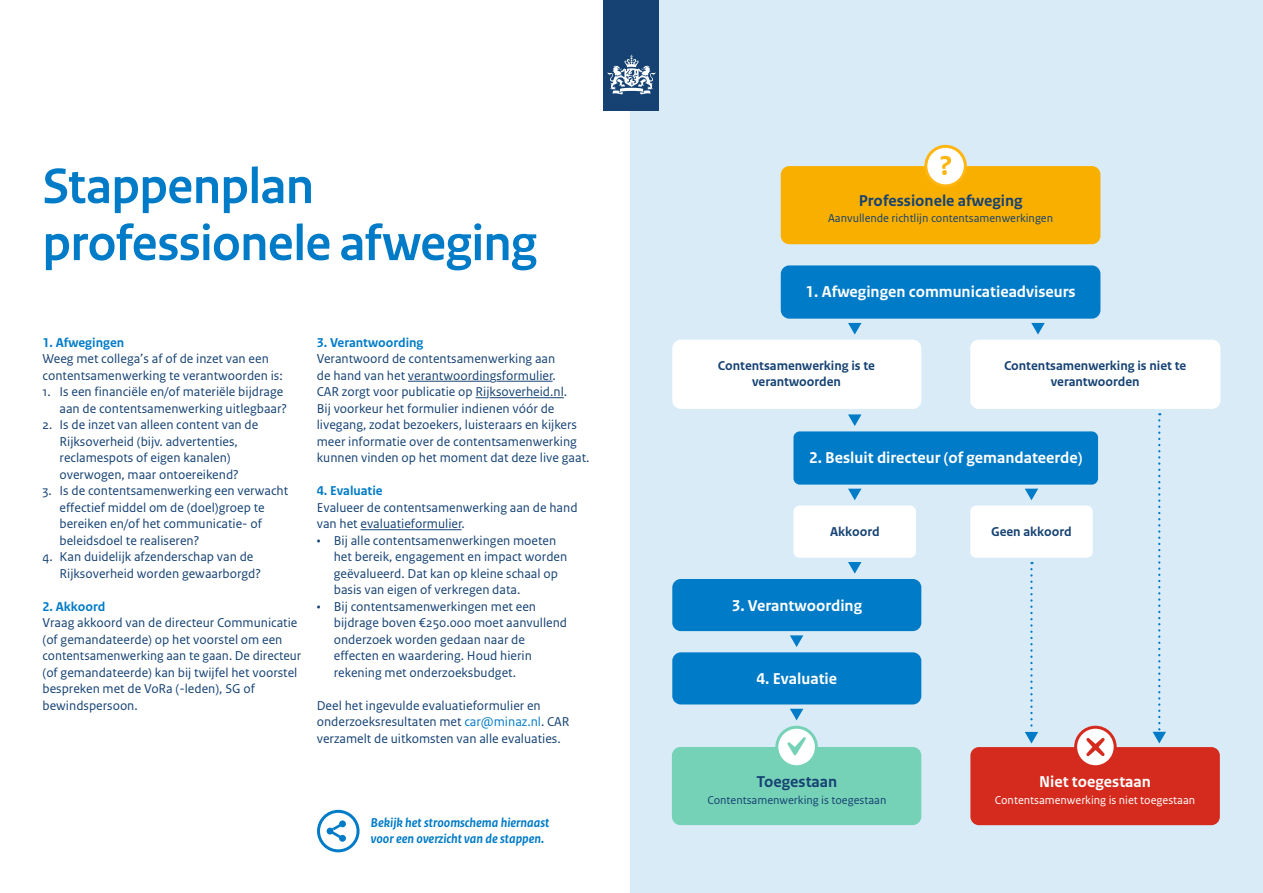
<style>
.page{position:relative;width:1263px;height:893px;background:#fff}
.page>*{position:absolute;margin:0;border:0;box-sizing:border-box;transform-origin:0 0}
.Head_1{font:700 52.5px/57px "Rijksoverheid Sans Heading";letter-spacing:-.01em;color:#007bc7}
.Head_2_11pt{font:700 16.5px "Rijksoverheid Sans Text";color:#fff}
.Head_2_11pt-2{font:700 16.5px "Rijksoverheid Sans Text";color:#154273}
.Body_9pt{font:13.5px/16.5px "Rijksoverheid Sans Text";color:#154273}
.Head_2_9pt{font:700 13.5px/16.5px "Rijksoverheid Sans Text";color:#154273;text-align:center}
.Body_9pt-2{font:italic 700 13.5px/16.5px "Rijksoverheid Sans Text";color:#007bc7}
.Head_2_9pt-2{font:700 13.5px "Rijksoverheid Sans Text";color:#007bc7}
.Body_8pt{font:12px "Rijksoverheid Sans Text";color:#154273}
.Body_8pt-2{font:12px "Rijksoverheid Sans Text";color:#fff}
.s1{color:#007bc7}
</style>
<div class="page">
<div style="left:630px;top:0;width:633px;height:893px;background:#d9ebf7"></div>
<svg style="left:1152px;top:413px;width:14px;height:330px"></svg>
<div style="left:781px;top:166px;width:319px;height:78px;background:#f9af00;border-radius:9px"></div>
<div style="left:781px;top:265px;width:319px;height:54px;background:#007bc7;border-radius:9px"></div>
<div style="left:672px;top:340px;width:249px;height:69px;background:#fff;border-radius:9px"></div>
<div style="left:970px;top:340px;width:250px;height:69px;background:#fff;border-radius:9px"></div>
<div style="left:970px;top:506px;width:123px;height:52px;background:#fff;border-radius:6px"></div>
<div style="left:672px;top:579px;width:249px;height:52px;background:#007bc7;border-radius:9px"></div>
<div style="left:672px;top:652px;width:249px;height:52px;background:#007bc7;border-radius:9px"></div>
<div style="left:793px;top:431px;width:305px;height:54px;background:#007bc7;border-radius:6px"></div>
<div style="left:672px;top:747px;width:249px;height:78px;background:#76d2b6;border-radius:9px"></div>
<div style="left:970px;top:747px;width:250px;height:78px;background:#d52b1e;border-radius:9px"></div>
<div style="left:793px;top:506px;width:123px;height:52px;background:#fff;border-radius:6px"></div>
<svg style="left:1025px;top:562px;width:13px;height:182px"></svg>
<svg style="left:1025px;top:489px;width:13px;height:11px"></svg>
<svg style="left:1031px;top:323px;width:14px;height:12px"></svg>
<svg style="left:848px;top:489px;width:13px;height:11px"></svg>
<svg style="left:848px;top:562px;width:13px;height:12px"></svg>
<svg style="left:790px;top:635px;width:13px;height:12px"></svg>
<svg style="left:790px;top:709px;width:13px;height:11px"></svg>
<svg style="left:848px;top:414px;width:13px;height:12px"></svg>
<svg style="left:848px;top:323px;width:13px;height:12px"></svg>
<svg style="left:924px;top:145px;width:43px;height:42px"></svg>
<svg style="left:775px;top:726px;width:43px;height:40px"></svg>
<svg style="left:1074px;top:726px;width:43px;height:40px"></svg>
<svg style="left:317px;top:810px;width:43px;height:42px"></svg>
<div style="left:604px;top:0;width:55px;height:110px;background:#154273"></div>
<svg style="left:608px;top:55px;width:47px;height:40px"></svg>
<hr style="left:408px;top:381px;width:82px;height:1px;background:#154273">
<hr style="left:496px;top:381px;width:57px;height:1px;background:#154273">
<hr style="left:490px;top:397px;width:74px;height:1px;background:#154273">
<hr style="left:360px;top:529px;width:102px;height:1px;background:#154273">
<h1 class="Head_1" style="left:43px;top:159px;width:496px">Stappenplan professionele afweging</h1>
<h2 class="Head_2_9pt-2" style="left:43px;top:335px;width:83px">1. Afwegingen</h2>
<p class="Body_9pt" style="left:43px;top:351px;width:242px">Weeg met collega’s af of de inzet van een contentsamenwerking te verantwoorden is:</p>
<p class="Body_9pt" style="left:43px;top:384px;width:246px;text-align:right">1. Is een financiële en/of materiële bijdrage aan de contentsamenwerking uitlegbaar?</p>
<p class="Body_9pt" style="left:60px;top:417px;width:200px;text-indent:-17px">2. Is de inzet van alleen content van de Rijksoverheid (bijv. advertenties, reclamespots of eigen kanalen) overwogen, maar ontoereikend?</p>
<p class="Body_9pt" style="left:60px;top:483px;width:230px;text-indent:-17px">3. Is de contentsamenwerking een verwacht effectief middel om de (doel)groep te bereiken en/of het communicatie- of beleidsdoel te realiseren?</p>
<p class="Body_9pt" style="left:60px;top:549px;width:203px;text-indent:-17px">4. Kan duidelijk afzenderschap van de<br>Rijksoverheid worden gewaarborgd?</p>
<h2 class="Head_2_9pt-2" style="left:43px;top:599px;width:64px">2. Akkoord</h2>
<p class="Body_9pt" style="left:43px;top:615px;width:260px">Vraag akkoord van de directeur Communicatie (of gemandateerde) op het voorstel om een contentsamenwerking aan te gaan. De directeur (of gemandateerde) kan bij twijfel het voorstel bespreken met de VoRa (-leden), SG of bewindspersoon.</p>
<h2 class="Head_2_9pt-2" style="left:317px;top:335px;width:108px">3. Verantwoording</h2>
<p class="Body_9pt" style="left:317px;top:351px;width:274px">Verantwoord de contentsamenwerking aan<br>de hand van het verantwoordingsformulier.<br>CAR zorgt voor publicatie op Rijksoverheid.nl.<br>Bij voorkeur het formulier indienen vóór de livegang, zodat bezoekers, luisteraars en kijkers meer informatie over de contentsamenwerking kunnen vinden op het moment dat deze live gaat.</p>
<h2 class="Head_2_9pt-2" style="left:317px;top:483px;width:67px">4. Evaluatie</h2>
<p class="Body_9pt" style="left:317px;top:499px;width:262px">Evalueer de contentsamenwerking aan de hand van het evaluatieformulier.</p>
<p class="Body_9pt" style="left:334px;top:532px;width:235px;text-indent:-17px">• Bij alle contentsamenwerkingen moeten het bereik, engagement en impact worden geëvalueerd. Dat kan op kleine schaal op basis van eigen of verkregen data.</p>
<p class="Body_9pt" style="left:334px;top:598px;width:235px;text-indent:-17px">• Bij contentsamenwerkingen met een bijdrage boven €250.000 moet aanvullend onderzoek worden gedaan naar de effecten en waardering. Houd hierin rekening met onderzoeksbudget.</p>
<p class="Body_9pt" style="left:317px;top:697px;width:254px">Deel het ingevulde evaluatieformulier en onderzoeksresultaten met <span class="s1">car@minaz.nl</span>. CAR verzamelt de uitkomsten van alle evaluaties.</p>
<p class="Body_9pt-2" style="left:371px;top:814px;width:180px">Bekijk het stroomschema hiernaast voor een overzicht van de stappen.</p>
<h2 class="Head_2_11pt-2" style="left:859px;top:191px;width:165px">Professionele afweging</h2>
<p class="Body_8pt" style="left:828px;top:212px;width:226px">Aanvullende richtlijn contentsamenwerkingen</p>
<h2 class="Head_2_11pt" style="left:806px;top:282px;width:271px">1. Afwegingen communicatieadviseurs</h2>
<h2 class="Head_2_9pt" style="left:718px;top:357px;width:159px">Contentsamenwerking is te verantwoorden</h2>
<h2 class="Head_2_9pt" style="left:1004px;top:357px;width:184px">Contentsamenwerking is niet te verantwoorden</h2>
<h2 class="Head_2_11pt" style="left:809px;top:448px;width:275px">2. Besluit directeur (of gemandateerde)</h2>
<h2 class="Head_2_9pt" style="left:830px;top:523px;width:51px">Akkoord</h2>
<h2 class="Head_2_11pt" style="left:732px;top:596px;width:132px">3. Verantwoording</h2>
<h2 class="Head_2_11pt" style="left:757px;top:669px;width:82px">4. Evaluatie</h2>
<h2 class="Head_2_11pt-2" style="left:756px;top:772px;width:82px">Toegestaan</h2>
<p class="Body_8pt" style="left:707px;top:793px;width:180px">Contentsamenwerking is toegestaan</p>
<h2 class="Head_2_9pt" style="left:991px;top:523px;width:82px">Geen akkoord</h2>
<h2 class="Head_2_11pt" style="left:1039px;top:772px;width:113px">Niet toegestaan</h2>
<p class="Body_8pt-2" style="left:995px;top:793px;width:202px">Contentsamenwerking is niet toegestaan</p>
</div>
